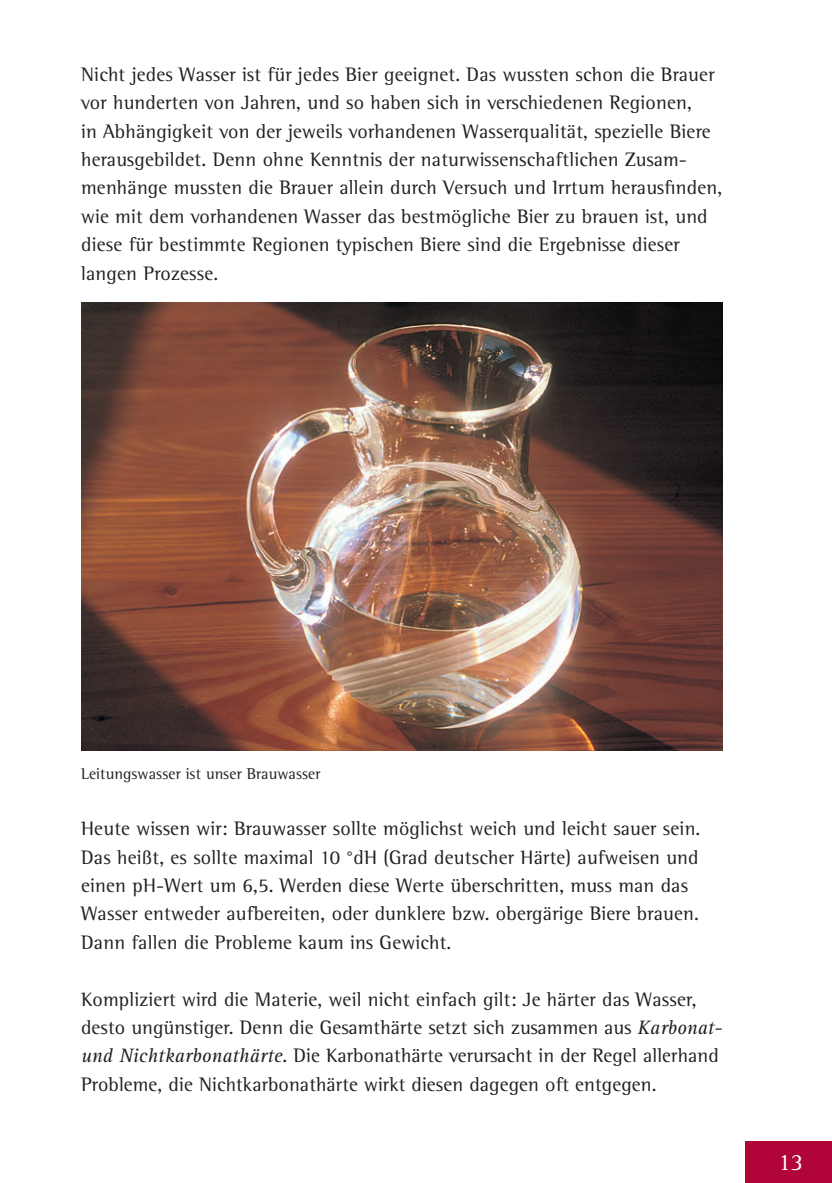
<style>
.page{position:relative;width:832px;height:1183px;background:#fff}
.page>*{position:absolute;margin:0;border:0;box-sizing:border-box;transform-origin:0 0}
.t1{font:24px "Rotis Serif";color:#fff}
.t2{font:20px/28.4px "Rotis Semi Serif";letter-spacing:.01em;color:#231f20}
.t3{font:16px "Rotis Semi Serif";letter-spacing:.01em;color:#231f20}
.s1{font-family:"Rotis Serif";font-style:italic}
</style>
<div class="page">
<div style="left:744px;top:1141px;width:87px;height:42px;background:#b10439"></div>
<img style="left:81px;top:302px;width:641px;height:448px">
<p class="t2" style="left:81px;top:62px;width:642px">Nicht jedes Wasser ist für jedes Bier geeignet. Das wussten schon die Brauer vor hunderten von Jahren, und so haben sich in verschiedenen Regionen,<br>in Abhängigkeit von der jeweils vorhandenen Wasserqualität, spezielle Biere herausgebildet. Denn ohne Kenntnis der naturwissenschaftlichen Zusam&shy;menhänge mussten die Brauer allein durch Versuch und Irrtum herausfinden, wie mit dem vorhandenen Wasser das bestmögliche Bier zu brauen ist, und diese für bestimmte Regionen typischen Biere sind die Ergebnisse dieser langen Prozesse.</p>
<p class="t3" style="left:81px;top:767px;width:241px">Leitungswasser ist unser Brauwasser</p>
<p class="t2" style="left:81px;top:816px;width:620px">Heute wissen wir: Brauwasser sollte möglichst weich und leicht sauer sein.<br>Das heißt, es sollte maximal 10 °dH (Grad deutscher Härte) aufweisen und einen pH-Wert um 6,5. Werden diese Werte überschritten, muss man das Wasser entweder aufbereiten, oder dunklere bzw. obergärige Biere brauen.<br>Dann fallen die Probleme kaum ins Gewicht.</p>
<p class="t2" style="left:81px;top:986px;width:642px">Kompliziert wird die Materie, weil nicht einfach gilt: Je härter das Wasser, desto ungünstiger. Denn die Gesamthärte setzt sich zusammen aus <span class="s1">Karbonat&shy;und Nichtkarbonathärte</span>. Die Karbonathärte verursacht in der Regel allerhand Probleme, die Nichtkarbonathärte wirkt diesen dagegen oft entgegen.</p>
<p class="t1" style="left:777px;top:1153px;width:27px">13</p>
</div>
